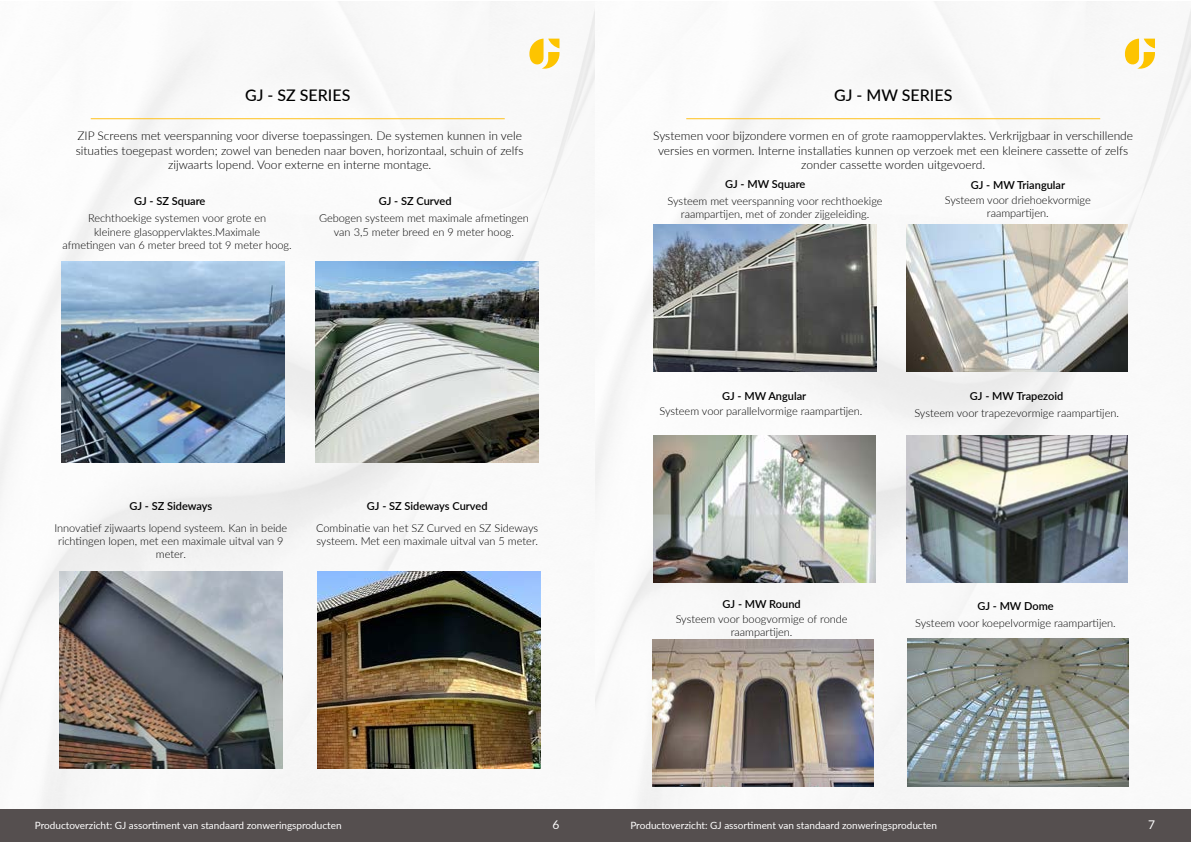
<style>
.page{position:relative;width:1191px;height:842px;background:#fff}
.page>*{position:absolute;margin:0;border:0;box-sizing:border-box;transform-origin:0 0}
.t1{font:500 16px "Lato";color:#000}
.t2{font:300 12px/14.4px "Lato";color:#000;text-align:center}
.t3{font:12px "Lato";color:#fff}
.t4{font:300 11px/13.2px "Lato";color:#000;text-align:center}
.t5{font:600 11px "Lato";color:#000}
.t6{font:10px "Lato";color:#fff}
</style>
<div class="page">
<img style="left:0;top:1px;width:1191px;height:808px">
<div style="left:595px;top:809px;width:596px;height:33px;background:#554f4f"></div>
<div style="left:0;top:809px;width:595px;height:33px;background:#554f4f"></div>
<hr style="left:91px;top:118px;width:414px;height:1px;background:#ffc11c">
<svg style="left:529px;top:39px;width:30px;height:30px"></svg>
<img style="left:316px;top:261px;width:222px;height:201px">
<img style="left:318px;top:571px;width:222px;height:197px">
<img style="left:62px;top:261px;width:222px;height:201px">
<img style="left:60px;top:571px;width:222px;height:197px">
<hr style="left:686px;top:118px;width:414px;height:1px;background:#ffc11c">
<svg style="left:1125px;top:39px;width:30px;height:30px"></svg>
<img style="left:654px;top:225px;width:222px;height:146px">
<img style="left:906px;top:225px;width:221px;height:146px">
<img style="left:654px;top:436px;width:222px;height:147px">
<img style="left:906px;top:436px;width:221px;height:147px">
<img style="left:652px;top:640px;width:221px;height:146px">
<img style="left:907px;top:638px;width:221px;height:148px">
<h1 class="t1" style="left:245px;top:83px;width:107px">GJ - SZ SERIES</h1>
<p class="t2" style="left:76px;top:128px;width:449px">ZIP Screens met veerspanning voor diverse toepassingen. De systemen kunnen in vele situaties toegepast worden; zowel van beneden naar boven, horizontaal, schuin of zelfs zijwaarts lopend. Voor externe en interne montage.</p>
<p class="t5" style="left:134px;top:193px;width:73px">GJ - SZ Square</p>
<p class="t4" style="left:63px;top:211px;width:231px">Rechthoekige systemen voor grote en<br>kleinere glasoppervlaktes.Maximale<br>afmetingen van 6 meter breed tot 9 meter hoog.</p>
<p class="t5" style="left:379px;top:193px;width:74px">GJ - SZ Curved</p>
<p class="t4" style="left:319px;top:211px;width:211px">Gebogen systeem met maximale afmetingen van 3,5 meter breed en 9 meter hoog.</p>
<p class="t5" style="left:129px;top:498px;width:84px">GJ - SZ Sideways</p>
<p class="t4" style="left:54px;top:521px;width:234px">Innovatief zijwaarts lopend systeem. Kan in beide richtingen lopen, met een maximale uitval van 9 meter.</p>
<p class="t5" style="left:367px;top:498px;width:122px">GJ - SZ Sideways Curved</p>
<p class="t4" style="left:316px;top:521px;width:224px;text-align:left">Combinatie van het SZ Curved en SZ Sideways systeem. Met een maximale uitval van 5 meter.</p>
<h1 class="t1" style="left:834px;top:83px;width:120px">GJ - MW SERIES</h1>
<p class="t2" style="left:653px;top:128px;width:481px">Systemen voor bijzondere vormen en of grote raamoppervlaktes. Verkrijgbaar in verschillende versies en vormen. Interne installaties kunnen op verzoek met een kleinere cassette of zelfs zonder cassette worden uitgevoerd.</p>
<p class="t5" style="left:725px;top:176px;width:82px">GJ - MW Square</p>
<p class="t5" style="left:970px;top:177px;width:96px">GJ - MW Triangular</p>
<p class="t4" style="left:667px;top:194px;width:216px">Systeem met veerspanning voor rechthoekige raampartijen, met of zonder zijgeleiding.</p>
<p class="t4" style="left:944px;top:193px;width:148px">Systeem voor driehoekvormige raampartijen.</p>
<p class="t5" style="left:722px;top:388px;width:86px">GJ - MW Angular</p>
<p class="t4" style="left:659px;top:404px;width:205px">Systeem voor parallelvormige raampartijen.</p>
<p class="t5" style="left:970px;top:388px;width:95px">GJ - MW Trapezoid</p>
<p class="t4" style="left:914px;top:406px;width:206px">Systeem voor trapezevormige raampartijen.</p>
<p class="t5" style="left:722px;top:596px;width:80px">GJ - MW Round</p>
<p class="t4" style="left:675px;top:612px;width:173px">Systeem voor boogvormige of ronde raampartijen.</p>
<p class="t5" style="left:977px;top:598px;width:78px">GJ - MW Dome</p>
<p class="t4" style="left:915px;top:616px;width:202px">Systeem voor koepelvormige raampartijen.</p>
<p class="t6" style="left:35px;top:818px;width:308px">Productoverzicht: GJ assortiment van standaard zonweringsproducten</p>
<p class="t3" style="left:552px;top:816px;width:8px">6</p>
<p class="t6" style="left:630px;top:818px;width:308px">Productoverzicht: GJ assortiment van standaard zonweringsproducten</p>
<p class="t3" style="left:1148px;top:816px;width:8px">7</p>
</div>
